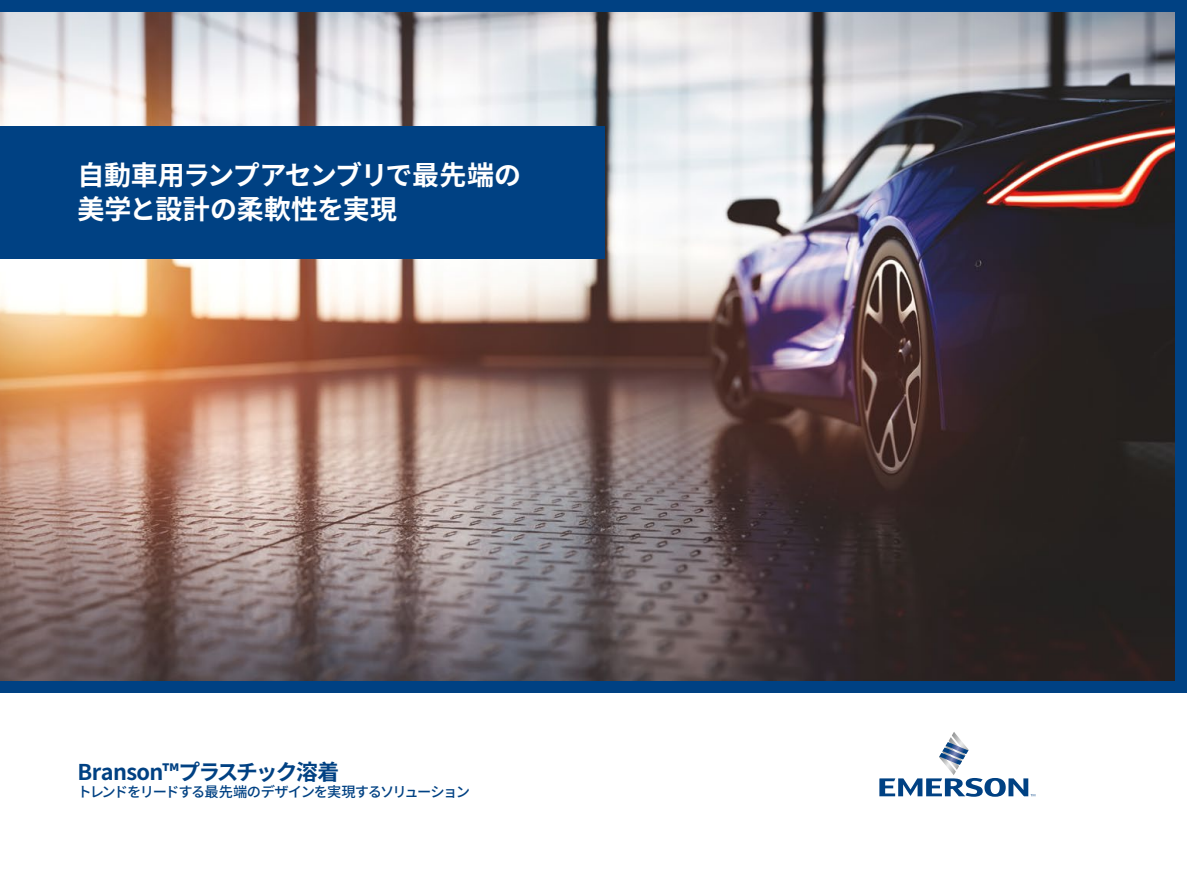
<style>
.page{position:relative;width:1187px;height:893px;background:#fff}
.page>*{position:absolute;margin:0;border:0;box-sizing:border-box;transform-origin:0 0}
.Headline_Front_Cover{font:700 27px/33.8px "Noto Sans CJ Kjp";letter-spacing:-.01em;color:#fff}
.Title_industry_Application{font:700 21.75px "Noto Sans CJ Kjp";letter-spacing:-.03em;color:#004183}
.Subtitle_Cover_Solution_summary_statemen{font:500 14.25px "Noto Sans CJ Kjp";letter-spacing:-.09em;color:#004183}
</style>
<div class="page">
<div style="left:0;top:0;width:1186px;height:692px;background:#004183"></div>
<img style="left:0;top:12px;width:1174px;height:668px">
<div style="left:0;top:127px;width:604px;height:132px;background:#004183"></div>
<svg style="left:879px;top:732px;width:156px;height:65px"></svg>
<p class="Headline_Front_Cover" style="left:77px;top:159px;width:445px">自動車用ランプアセンブリで最先端の美学と設計の柔軟性を実現</p>
<p class="Title_industry_Application" style="left:77px;top:759px;width:263px">Branson™プラスチック溶着</p>
<p class="Subtitle_Cover_Solution_summary_statemen" style="left:77px;top:784px;width:394px">トレンドをリードする最先端のデザインを実現するソリューション</p>
</div>
